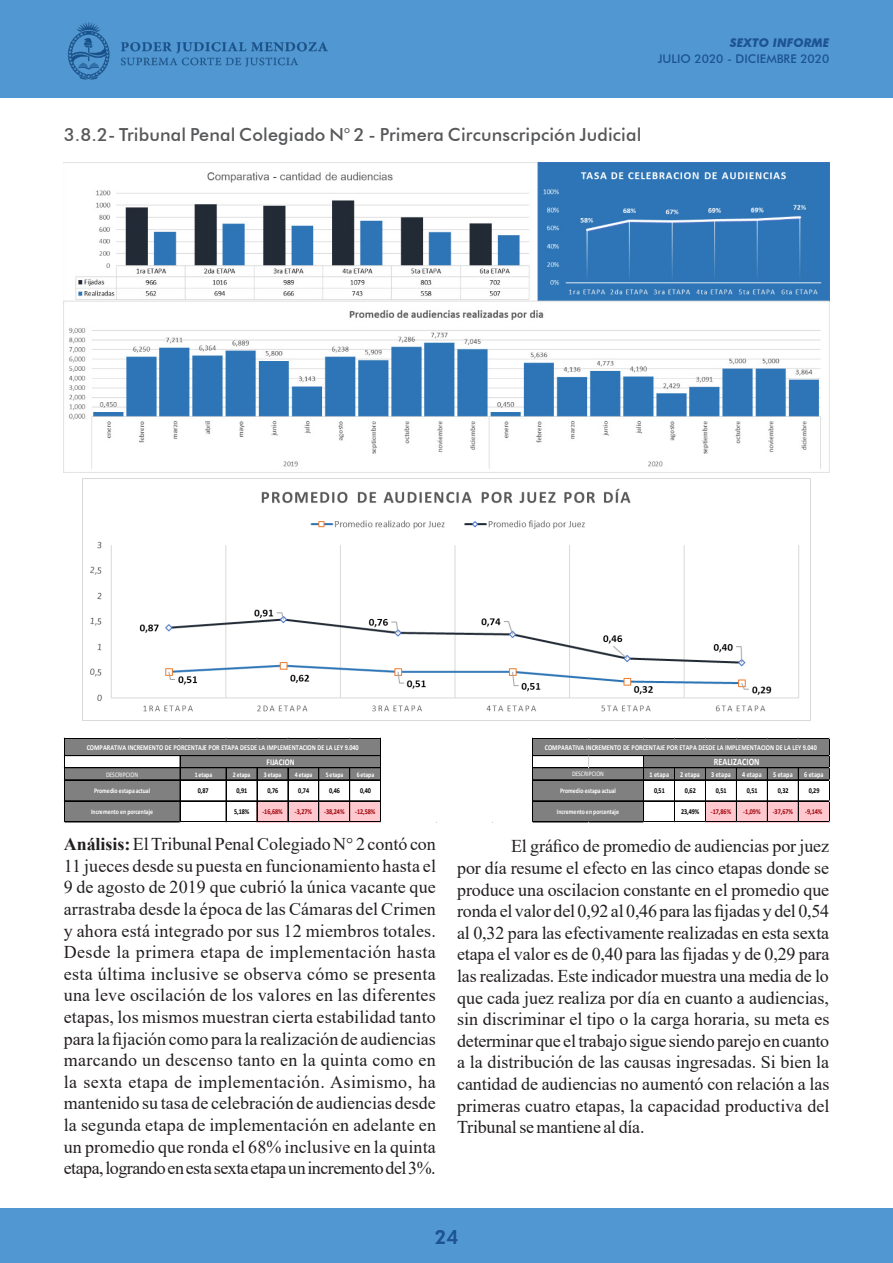
<style>
.page{position:relative;width:893px;height:1263px;background:#fff}
.page>*{position:absolute;margin:0;border:0;box-sizing:border-box;transform-origin:0 0}
.t1{font:800 19.5px "Futura BT";color:#1d5391}
.t2{font:18px/21.6px "Times New Roman";letter-spacing:-.015em;color:#231f20;text-align:justify}
.TERCER_TITULO{font:500 18px "Futura BT";letter-spacing:.01em;color:#57585a}
.t3{font:500 12px "Futura BT";color:#1d5391}
.t4{font:italic 700 12px "Futura BT";color:#1d5391}
.t5{font:700 9.75px "Calibri";letter-spacing:.005em;color:#fff;scale:.83 1}
.t6{font:700 8.85px "Calibri";letter-spacing:-.005em;color:#fff;scale:.83 1}
.t7{font:700 7.5px "Calibri";letter-spacing:.01em;color:#fff;scale:.83 1}
.t8{font:700 7.5px "Calibri";letter-spacing:-.005em;color:#000;scale:.83 1}
.t9{font:700 7.5px "Calibri";letter-spacing:-.005em;color:#9c0006;scale:.83 1}
.t10{font:700 7.05px "Calibri";letter-spacing:-.005em;color:#fff;scale:.83 1}
.t11{font:7.05px "Calibri";color:#fff;scale:.83 1}
.s1{font-weight:700}
</style>
<div class="page">
<div style="left:0;top:0;width:893px;height:98px;background:#5198d2"></div>
<div style="left:0;top:1208px;width:893px;height:55px;background:#5198d2"></div>
<img style="left:68px;top:22px;width:260px;height:58px">
<img style="left:64px;top:162px;width:765px;height:307px">
<img style="left:83px;top:478px;width:727px;height:243px">
<div style="left:64px;top:738px;width:317px;height:18px;background:#808080"></div>
<div style="left:532px;top:738px;width:297px;height:18px;background:#808080"></div>
<div style="left:180px;top:755px;width:201px;height:13px;background:#808080"></div>
<div style="left:644px;top:755px;width:185px;height:13px;background:#808080"></div>
<div style="left:64px;top:768px;width:317px;height:12px;background:#808080"></div>
<div style="left:532px;top:768px;width:297px;height:12px;background:#808080"></div>
<div style="left:64px;top:780px;width:116px;height:21px;background:#808080"></div>
<div style="left:532px;top:780px;width:112px;height:21px;background:#808080"></div>
<div style="left:64px;top:801px;width:116px;height:21px;background:#808080"></div>
<div style="left:257px;top:801px;width:124px;height:21px;background:#ffc7ce"></div>
<div style="left:532px;top:801px;width:112px;height:21px;background:#808080"></div>
<div style="left:705px;top:801px;width:124px;height:21px;background:#ffc7ce"></div>
<hr style="left:64px;top:738px;width:317px;height:1px;background:#000">
<hr style="left:533px;top:738px;width:296px;height:1px;background:#000">
<hr style="left:64px;top:755px;width:316px;height:1px;background:#000">
<hr style="left:533px;top:755px;width:296px;height:1px;background:#000">
<hr style="left:64px;top:767px;width:316px;height:1px;background:#000">
<hr style="left:64px;top:768px;width:316px;height:1px;background:#000">
<hr style="left:533px;top:767px;width:296px;height:1px;background:#000">
<hr style="left:533px;top:768px;width:296px;height:1px;background:#000">
<hr style="left:64px;top:779px;width:316px;height:1px;background:#000">
<hr style="left:64px;top:780px;width:316px;height:1px;background:#000">
<hr style="left:533px;top:779px;width:296px;height:1px;background:#000">
<hr style="left:533px;top:780px;width:296px;height:1px;background:#000">
<hr style="left:64px;top:800px;width:316px;height:1px;background:#000">
<hr style="left:64px;top:801px;width:316px;height:1px;background:#000">
<hr style="left:533px;top:800px;width:296px;height:1px;background:#000">
<hr style="left:533px;top:801px;width:296px;height:1px;background:#000">
<hr style="left:64px;top:738px;width:1px;height:84px;background:#000">
<hr style="left:180px;top:756px;width:1px;height:65px;background:#000">
<hr style="left:226px;top:768px;width:1px;height:53px;background:#000">
<hr style="left:257px;top:768px;width:1px;height:53px;background:#000">
<hr style="left:288px;top:768px;width:1px;height:53px;background:#000">
<hr style="left:319px;top:768px;width:1px;height:53px;background:#000">
<hr style="left:349px;top:768px;width:1px;height:53px;background:#000">
<hr style="left:350px;top:768px;width:1px;height:53px;background:#000">
<hr style="left:64px;top:821px;width:317px;height:1px;background:#000">
<hr style="left:380px;top:738px;width:1px;height:84px;background:#000">
<hr style="left:532px;top:738px;width:1px;height:84px;background:#000">
<svg style="left:588px;top:756px;width:2px;height:12px"></svg>
<hr style="left:643px;top:756px;width:1px;height:65px;background:#000">
<hr style="left:644px;top:756px;width:1px;height:65px;background:#000">
<hr style="left:674px;top:768px;width:1px;height:53px;background:#000">
<hr style="left:705px;top:768px;width:1px;height:53px;background:#000">
<hr style="left:736px;top:768px;width:1px;height:53px;background:#000">
<hr style="left:767px;top:768px;width:1px;height:53px;background:#000">
<hr style="left:798px;top:768px;width:1px;height:53px;background:#000">
<hr style="left:533px;top:821px;width:296px;height:1px;background:#000">
<hr style="left:829px;top:738px;width:1px;height:84px;background:#000">
<p class="t4" style="left:730px;top:35px;width:101px">SEXTO INFORME</p>
<p class="t3" style="left:658px;top:52px;width:173px">JULIO 2020 - DICIEMBRE 2020</p>
<p class="TERCER_TITULO" style="left:64px;top:124px;width:579px">3.8.2- Tribunal Penal Colegiado N° 2 - Primera Circunscripción Judicial</p>
<p class="t7" style="left:87px;top:742px;width:329px">COMPARATIVA INCREMENTO DE PORCENTAJE POR ETAPA DESDE LA IMPLEMENTACION DE LA LEY 9.040</p>
<p class="t6" style="left:267px;top:756px;width:35px">FIJACION</p>
<p class="t7" style="left:545px;top:742px;width:329px">COMPARATIVA INCREMENTO DE PORCENTAJE POR ETAPA DESDE LA IMPLEMENTACION DE LA LEY 9.040</p>
<p class="t5" style="left:714px;top:755px;width:56px">REALIZACION</p>
<p class="t11" style="left:572px;top:769px;width:40px">DESCRIPCION</p>
<p class="t10" style="left:560px;top:785px;width:69px">Promedio estapa actual</p>
<p class="t10" style="left:557px;top:806px;width:76px">Incremento en porcentaje</p>
<p class="t11" style="left:106px;top:769px;width:40px">DESCRIPCION</p>
<p class="t10" style="left:195px;top:769px;width:23px">1 etapa</p>
<p class="t10" style="left:233px;top:769px;width:23px">2 etapa</p>
<p class="t10" style="left:264px;top:769px;width:23px">3 etapa</p>
<p class="t10" style="left:295px;top:769px;width:23px">4 etapa</p>
<p class="t10" style="left:326px;top:769px;width:23px">5 etapa</p>
<p class="t10" style="left:357px;top:769px;width:23px">6 etapa</p>
<p class="t7" style="left:649px;top:769px;width:25px">1 etapa</p>
<p class="t7" style="left:680px;top:769px;width:25px">2 etapa</p>
<p class="t7" style="left:711px;top:769px;width:25px">3 etapa</p>
<p class="t7" style="left:742px;top:769px;width:25px">4 etapa</p>
<p class="t7" style="left:773px;top:769px;width:25px">5 etapa</p>
<p class="t7" style="left:804px;top:769px;width:25px">6 etapa</p>
<p class="t10" style="left:94px;top:785px;width:69px">Promedio estapa actual</p>
<p class="t8" style="left:198px;top:785px;width:15px">0,87</p>
<p class="t8" style="left:236px;top:785px;width:15px">0,91</p>
<p class="t8" style="left:267px;top:785px;width:15px">0,76</p>
<p class="t8" style="left:298px;top:785px;width:15px">0,74</p>
<p class="t8" style="left:329px;top:785px;width:15px">0,46</p>
<p class="t8" style="left:360px;top:785px;width:15px">0,40</p>
<p class="t8" style="left:654px;top:785px;width:15px">0,51</p>
<p class="t8" style="left:685px;top:785px;width:15px">0,62</p>
<p class="t8" style="left:716px;top:785px;width:15px">0,51</p>
<p class="t8" style="left:747px;top:785px;width:15px">0,51</p>
<p class="t8" style="left:778px;top:785px;width:15px">0,32</p>
<p class="t8" style="left:809px;top:785px;width:15px">0,29</p>
<p class="t10" style="left:91px;top:806px;width:76px">Incremento en porcentaje</p>
<p class="t8" style="left:234px;top:806px;width:20px">5,18%</p>
<p class="t9" style="left:262px;top:806px;width:26px">-16,68%</p>
<p class="t9" style="left:295px;top:806px;width:22px">-3,27%</p>
<p class="t9" style="left:324px;top:806px;width:26px">-38,24%</p>
<p class="t9" style="left:355px;top:806px;width:26px">-12,58%</p>
<p class="t8" style="left:681px;top:806px;width:24px">23,49%</p>
<p class="t9" style="left:711px;top:806px;width:26px">-17,86%</p>
<p class="t9" style="left:743px;top:806px;width:22px">-1,09%</p>
<p class="t9" style="left:773px;top:806px;width:26px">-37,67%</p>
<p class="t9" style="left:805px;top:806px;width:22px">-9,14%</p>
<p class="t2" style="left:64px;top:833px;width:374px"><span class="s1">Análisis:</span> El Tribunal Penal Colegiado N° 2 contó con 11 jueces desde su puesta en funcionamiento hasta el 9 de agosto de 2019 que cubrió la única vacante que arrastraba desde la época de las Cámaras del Crimen y ahora está integrado por sus 12 miembros totales.<br>Desde la primera etapa de implementación hasta esta última inclusive se observa cómo se presenta una leve oscilación de los valores en las diferentes etapas, los mismos muestran cierta estabilidad tanto para la fijación como para la realización de audiencias marcando un descenso tanto en la quinta como en la sexta etapa de implementación. Asimismo, ha mantenido su tasa de celebración de audiencias desde la segunda etapa de implementación en adelante en un promedio que ronda el 68% inclusive en la quinta etapa, logrando en esta sexta etapa un incremento del 3%.</p>
<p class="t2" style="left:457px;top:835px;width:374px;text-indent:54px">El gráfico de promedio de audiencias por juez por día resume el efecto en las cinco etapas donde se produce una oscilacion constante en el promedio que ronda el valor del 0,92 al 0,46 para las fijadas y del 0,54 al 0,32 para las efectivamente realizadas en esta sexta etapa el valor es de 0,40 para las fijadas y de 0,29 para las realizadas. Este indicador muestra una media de lo que cada juez realiza por día en cuanto a audiencias, sin discriminar el tipo o la carga horaria, su meta es determinar que el trabajo sigue siendo parejo en cuanto a la distribución de las causas ingresadas. Si bien la cantidad de audiencias no aumentó con relación a las primeras cuatro etapas, la capacidad productiva del Tribunal se mantiene al día.</p>
<p class="t1" style="left:435px;top:1225px;width:25px">24</p>
</div>
